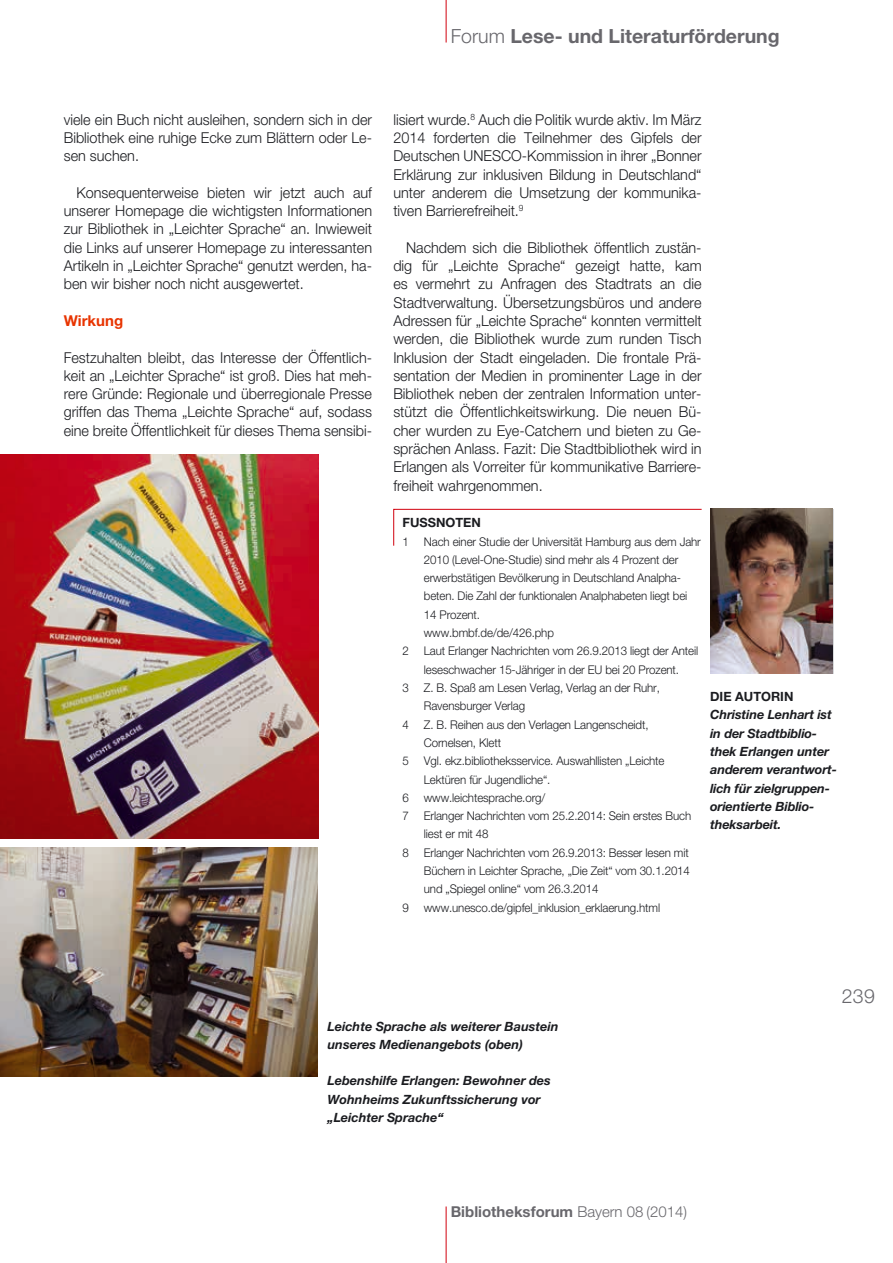
<style>
.page{position:relative;width:893px;height:1263px;background:#fff}
.page>*{position:absolute;margin:0;border:0;box-sizing:border-box;transform-origin:0 0}
.t1{font:700 19.5px "Helvetica Neue";color:#68676c}
.t2{font:300 19.5px "Helvetica Neue";color:#68676c}
.t3{font:300 15px/18.3px "Helvetica Neue";color:#1b1c20;text-align:justify;scale:.96 1}
.t4{font:700 15px "Helvetica Neue";color:#68676c}
.t5{font:700 15px "Helvetica Neue";color:#e83400}
.t6{font:italic 700 12.75px/18.3px "Helvetica Neue";color:#1b1c20}
.t7{font:700 12.75px "Helvetica Neue";color:#1b1c20}
.t8{font:300 12px "Helvetica Neue";letter-spacing:-.01em;color:#1b1c20;scale:.96 1}
.s1{font-weight:300}
</style>
<div class="page">
<hr style="left:446px;top:0;width:1px;height:43px;background:#d1010e">
<hr style="left:446px;top:1206px;width:1px;height:57px;background:#d1010e">
<img style="left:710px;top:509px;width:123px;height:165px">
<img style="left:0;top:847px;width:318px;height:229px">
<img style="left:0;top:454px;width:319px;height:384px">
<svg style="left:393px;top:509px;width:309px;height:37px"></svg>
<h1 class="t1" style="left:451px;top:24px;width:331px"><span class="s1">Forum</span> Lese- und Literaturförderung</h1>
<p class="t3" style="left:64px;top:110px;width:323px">viele ein Buch nicht ausleihen, sondern sich in der Bibliothek eine ruhige Ecke zum Blättern oder Le&shy;sen suchen.</p>
<p class="t3" style="left:64px;top:183px;width:323px;text-indent:13px">Konsequenterweise bieten wir jetzt auch auf unserer Homepage die wichtigsten Informationen zur Bibliothek in „Leichter Sprache“ an. Inwieweit die Links auf unserer Homepage zu interessanten Artikeln in „Leichter Sprache“ genutzt werden, ha&shy;ben wir bisher noch nicht ausgewertet.</p>
<p class="t5" style="left:64px;top:311px;width:61px">Wirkung</p>
<p class="t3" style="left:64px;top:348px;width:323px">Festzuhalten bleibt, das Interesse der Öffentlich&shy;keit an „Leichter Sprache“ ist groß. Dies hat meh&shy;rere Gründe: Regionale und überregionale Presse griffen das Thema „Leichte Sprache“ auf, sodass eine breite Öffentlichkeit für dieses Thema sensibi-</p>
<p class="t3" style="left:393px;top:110px;width:323px">lisiert wurde.<sup>8</sup> Auch die Politik wurde aktiv. Im März 2014 forderten die Teilnehmer des Gipfels der Deutschen UNESCO-Kommission in ihrer „Bonner Erklärung zur inklusiven Bildung in Deutschland“ unter anderem die Umsetzung der kommunika&shy;tiven Barrierefreiheit.<sup>9</sup></p>
<p class="t3" style="left:393px;top:238px;width:323px;text-indent:13px">Nachdem sich die Bibliothek öffentlich zustän&shy;dig für „Leichte Sprache“ gezeigt hatte, kam es vermehrt zu Anfragen des Stadtrats an die Stadtverwaltung. Übersetzungsbüros und andere Adressen für „Leichte Sprache“ konnten vermittelt werden, die Bibliothek wurde zum runden Tisch Inklusion der Stadt eingeladen. Die frontale Prä&shy;sentation der Medien in prominenter Lage in der Bibliothek neben der zentralen Information unter&shy;stützt die Öffentlichkeitswirkung. Die neuen Bü&shy;cher wurden zu Eye-Catchern und bieten zu Ge&shy;sprächen Anlass. Fazit: Die Stadtbibliothek wird in Erlangen als Vorreiter für kommunikative Barriere&shy;freiheit wahrgenommen.</p>
<p class="t7" style="left:403px;top:515px;width:80px">FUSSNOTEN</p>
<p class="t8" style="left:403px;top:534px;width:312px">1 Nach einer Studie der Universität Hamburg aus dem Jahr</p>
<p class="t8" style="left:424px;top:552px;width:267px">2010 (Level-One-Studie) sind mehr als 4 Prozent der</p>
<p class="t8" style="left:424px;top:570px;width:269px">erwerbstätigen Bevölkerung in Deutschland Analpha-</p>
<p class="t8" style="left:424px;top:589px;width:276px">beten. Die Zahl der funktionalen Analphabeten liegt bei</p>
<p class="t8" style="left:424px;top:607px;width:60px">14 Prozent.</p>
<p class="t8" style="left:424px;top:625px;width:137px">www.bmbf.de/de/426.php</p>
<p class="t8" style="left:403px;top:644px;width:309px">2 Laut Erlanger Nachrichten vom 26.9.2013 liegt der Anteil</p>
<p class="t8" style="left:424px;top:662px;width:267px">leseschwacher 15-Jähriger in der EU bei 20 Prozent.</p>
<p class="t8" style="left:403px;top:680px;width:270px">3 Z. B. Spaß am Lesen Verlag, Verlag an der Ruhr,</p>
<p class="t8" style="left:424px;top:699px;width:107px">Ravensburger Verlag</p>
<p class="t8" style="left:403px;top:717px;width:258px">4 Z. B. Reihen aus den Verlagen Langenscheidt,</p>
<p class="t8" style="left:424px;top:735px;width:82px">Cornelsen, Klett</p>
<p class="t8" style="left:403px;top:753px;width:274px">5 Vgl. ekz.bibliotheksservice. Auswahllisten „Leichte</p>
<p class="t8" style="left:424px;top:772px;width:133px">Lektüren für Jugendliche“.</p>
<p class="t8" style="left:403px;top:790px;width:150px">6 www.leichtesprache.org/</p>
<p class="t8" style="left:403px;top:808px;width:302px">7 Erlanger Nachrichten vom 25.2.2014: Sein erstes Buch</p>
<p class="t8" style="left:424px;top:827px;width:69px">liest er mit 48</p>
<p class="t8" style="left:403px;top:845px;width:300px">8 Erlanger Nachrichten vom 26.9.2013: Besser lesen mit</p>
<p class="t8" style="left:424px;top:863px;width:279px">Büchern in Leichter Sprache, „Die Zeit“ vom 30.1.2014</p>
<p class="t8" style="left:424px;top:882px;width:183px">und „Spiegel online“ vom 26.3.2014</p>
<p class="t8" style="left:403px;top:900px;width:270px">9 www.unesco.de/gipfel_inklusion_erklaerung.html</p>
<p class="t7" style="left:710px;top:689px;width:85px">DIE AUTORIN</p>
<p class="t6" style="left:710px;top:705px;width:128px">Christine Lenhart ist in der Stadtbiblio&shy;thek Erlangen unter anderem verantwort&shy;lich für zielgruppen&shy;orientierte Biblio&shy;theksarbeit.</p>
<h1 class="t2" style="left:842px;top:984px;width:34px">239</h1>
<p class="t6" style="left:328px;top:1016px;width:233px">Leichte Sprache als weiterer Baustein unseres Medienangebots (oben)</p>
<p class="t6" style="left:328px;top:1071px;width:225px">Lebenshilfe Erlangen: Bewohner des<br>Wohnheims Zukunftssicherung vor „Leichter Sprache“</p>
<p class="t4" style="left:451px;top:1202px;width:238px">Bibliotheksforum <span class="s1">Bayern 08 (2014)</span></p>
</div>
